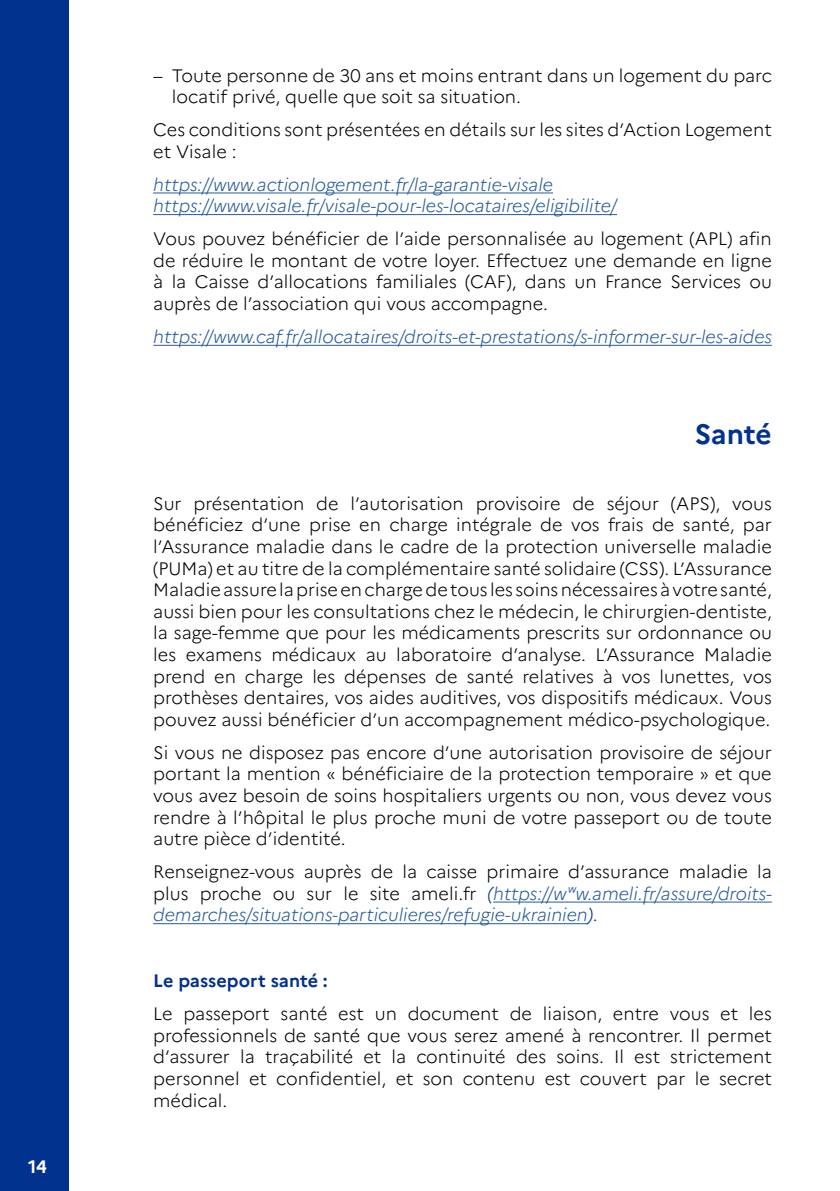
<style>
.page{position:relative;width:840px;height:1191px;background:#fff}
.page>*{position:absolute;margin:0;border:0;box-sizing:border-box;transform-origin:0 0}
.Gros_titre{font:700 28px "Marianne";letter-spacing:-.005em;color:#00328e}
.TXT_renf_15_mm{font:300 18px/21.6px "Marianne";color:#000;text-align:justify}
.TXT_renf_15_mm-2{font:italic 300 18px "Marianne";color:#275b9b}
.TXT_renf_15_mm-3{font:700 18px "Marianne";color:#00328e}
.t1{font:700 18px "Marianne";color:#fff}
.s1{font-style:italic;color:#00328e}
.s2{font-style:italic;color:#275b9b}
.s3{color:#00328e}
</style>
<div class="page">
<div style="left:0;top:0;width:68px;height:1191px;background:#00328e"></div>
<hr style="left:153px;top:192px;width:399px;height:1px;background:#275b9b">
<hr style="left:153px;top:214px;width:463px;height:1px;background:#275b9b">
<hr style="left:153px;top:345px;width:618px;height:1px;background:#275b9b">
<hr style="left:493px;top:901px;width:278px;height:1px;background:#275b9b">
<hr style="left:153px;top:923px;width:434px;height:1px;background:#275b9b">
<p class="t1" style="left:28px;top:1155px;width:20px">14</p>
<p class="TXT_renf_15_mm" style="left:172px;top:64px;width:601px;text-indent:-19px">– Toute personne de 30 ans et moins entrant dans un logement du parc locatif privé, quelle que soit sa situation.</p>
<p class="TXT_renf_15_mm" style="left:153px;top:119px;width:619px">Ces conditions sont présentées en détails sur les sites d’Action Logement et Visale :</p>
<p class="TXT_renf_15_mm-2" style="left:153px;top:173px;width:401px">https://www.actionlogement.fr/la-garantie-visale</p>
<p class="TXT_renf_15_mm-2" style="left:153px;top:195px;width:465px">https://www.visale.fr/visale-pour-les-locataires/eligibilite/</p>
<p class="TXT_renf_15_mm" style="left:153px;top:228px;width:619px">Vous pouvez bénéficier de l’aide personnalisée au logement (APL) afin de réduire le montant de votre loyer. Effectuez une demande en ligne à la Caisse d’allocations familiales (CAF), dans un France Services ou auprès de l’association qui vous accompagne.</p>
<p class="TXT_renf_15_mm-2" style="left:153px;top:325px;width:620px">https://www.caf.fr/allocataires/droits-et-prestations/s-informer-sur-les-aides</p>
<p class="Gros_titre" style="left:694px;top:417px;width:78px">Santé</p>
<p class="TXT_renf_15_mm" style="left:153px;top:492px;width:620px">Sur présentation de l’autorisation provisoire de séjour (APS), vous bénéficiez d’une prise en charge intégrale de vos frais de santé, par l’Assurance maladie dans le cadre de la protection universelle maladie (PUMa) et au titre de la complémentaire santé solidaire (CSS). L’Assurance Maladie assure la prise en charge de tous les soins nécessaires à votre santé, aussi bien pour les consultations chez le médecin, le chirurgien-dentiste, la sage-femme que pour les médicaments prescrits sur ordonnance ou les examens médicaux au laboratoire d’analyse. L’Assurance Maladie prend en charge les dépenses de santé relatives à vos lunettes, vos prothèses dentaires, vos aides auditives, vos dispositifs médicaux. Vous pouvez aussi bénéficier d’un accompagnement médico-psychologique.</p>
<p class="TXT_renf_15_mm" style="left:153px;top:741px;width:619px">Si vous ne disposez pas encore d’une autorisation provisoire de séjour portant la mention « bénéficiaire de la protection temporaire » et que vous avez besoin de soins hospitaliers urgents ou non, vous devez vous rendre à l’hôpital le plus proche muni de votre passeport ou de toute autre pièce d’identité.</p>
<p class="TXT_renf_15_mm" style="left:153px;top:861px;width:619px">Renseignez-vous auprès de la caisse primaire d’assurance maladie la plus proche ou sur le site ameli.fr <span class="s1">(</span><span class="s2">https://www.ameli.fr/assure/droits&shy;demarches/situations-particulieres/refugie-ukrainien</span><span class="s1">)</span><span class="s3">.</span></p>
<p class="TXT_renf_15_mm-3" style="left:153px;top:970px;width:176px">Le passeport santé :</p>
<p class="TXT_renf_15_mm" style="left:153px;top:1003px;width:620px">Le passeport santé est un document de liaison, entre vous et les professionnels de santé que vous serez amené à rencontrer. Il permet d’assurer la traçabilité et la continuité des soins. Il est strictement personnel et confidentiel, et son contenu est couvert par le secret médical.</p>
</div>
